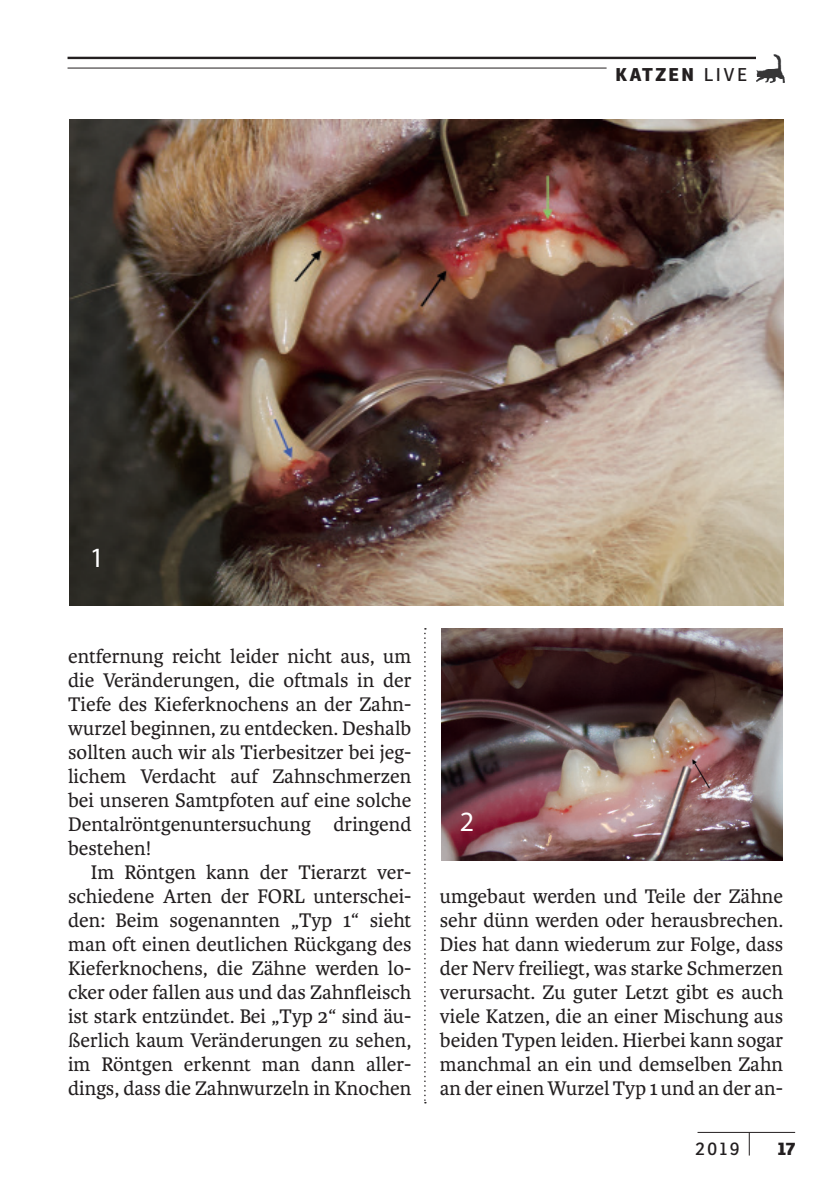
<style>
.page{position:relative;width:840px;height:1191px;background:#fff}
.page>*{position:absolute;margin:0;border:0;box-sizing:border-box;transform-origin:0 0}
.t1{font:28px "Myriad Pro";color:#fff}
.t2{font:21px/24px "Karmina";color:#231f20;text-align:justify}
.t3{font:800 18px "Ronnia";letter-spacing:.14em;color:#231f20}
.t4{font:18px "Ronnia";color:#231f20}
.s1{font-weight:400}
</style>
<div class="page">
<hr style="left:67px;top:57px;width:703px;height:2px;background:#231f20">
<hr style="left:67px;top:68px;width:539px;height:1px;background:#231f20">
<hr style="left:697px;top:1132px;width:97px;height:1px;background:#231f20">
<svg style="left:748px;top:1132px;width:1px;height:23px"></svg>
<img style="left:755px;top:54px;width:29px;height:29px">
<img style="left:70px;top:120px;width:712px;height:486px">
<svg style="left:424px;top:628px;width:1px;height:475px"></svg>
<img style="left:441px;top:628px;width:340px;height:232px">
<p class="t3" style="left:615px;top:62px;width:133px">KATZEN <span class="s1">LIVE</span></p>
<h1 class="t1" style="left:90px;top:540px;width:16px">1</h1>
<p class="t2" style="left:68px;top:644px;width:345px">entfernung reicht leider nicht aus, um die Veränderungen, die oftmals in der Tiefe des Kieferknochens an der Zahn&shy;wurzel beginnen, zu entdecken. Deshalb sollten auch wir als Tierbesitzer bei jeg&shy;lichem Verdacht auf Zahnschmerzen bei unseren Samtpfoten auf eine solche Dentalröntgenuntersuchung dringend bestehen!</p>
<p class="t2" style="left:68px;top:860px;width:345px;text-indent:23px">Im Röntgen kann der Tierarzt ver&shy;schiedene Arten der FORL unterschei&shy;den: Beim sogenannten „Typ 1“ sieht man oft einen deutlichen Rückgang des Kieferknochens, die Zähne werden lo&shy;cker oder fallen aus und das Zahnfleisch ist stark entzündet. Bei „Typ 2“ sind äu&shy;ßerlich kaum Veränderungen zu sehen, im Röntgen erkennt man dann aller&shy;dings, dass die Zahnwurzeln in Knochen</p>
<h1 class="t1" style="left:459px;top:804px;width:16px">2</h1>
<p class="t2" style="left:439px;top:884px;width:345px">umgebaut werden und Teile der Zähne sehr dünn werden oder herausbrechen.<br>Dies hat dann wiederum zur Folge, dass der Nerv freiliegt, was starke Schmerzen verursacht. Zu guter Letzt gibt es auch viele Katzen, die an einer Mischung aus beiden Typen leiden. Hierbei kann sogar manchmal an ein und demselben Zahn an der einen Wurzel Typ 1 und an der an-</p>
<p class="t4" style="left:695px;top:1137px;width:46px">2019</p>
<p class="t3" style="left:777px;top:1136px;width:19px">17</p>
</div>
